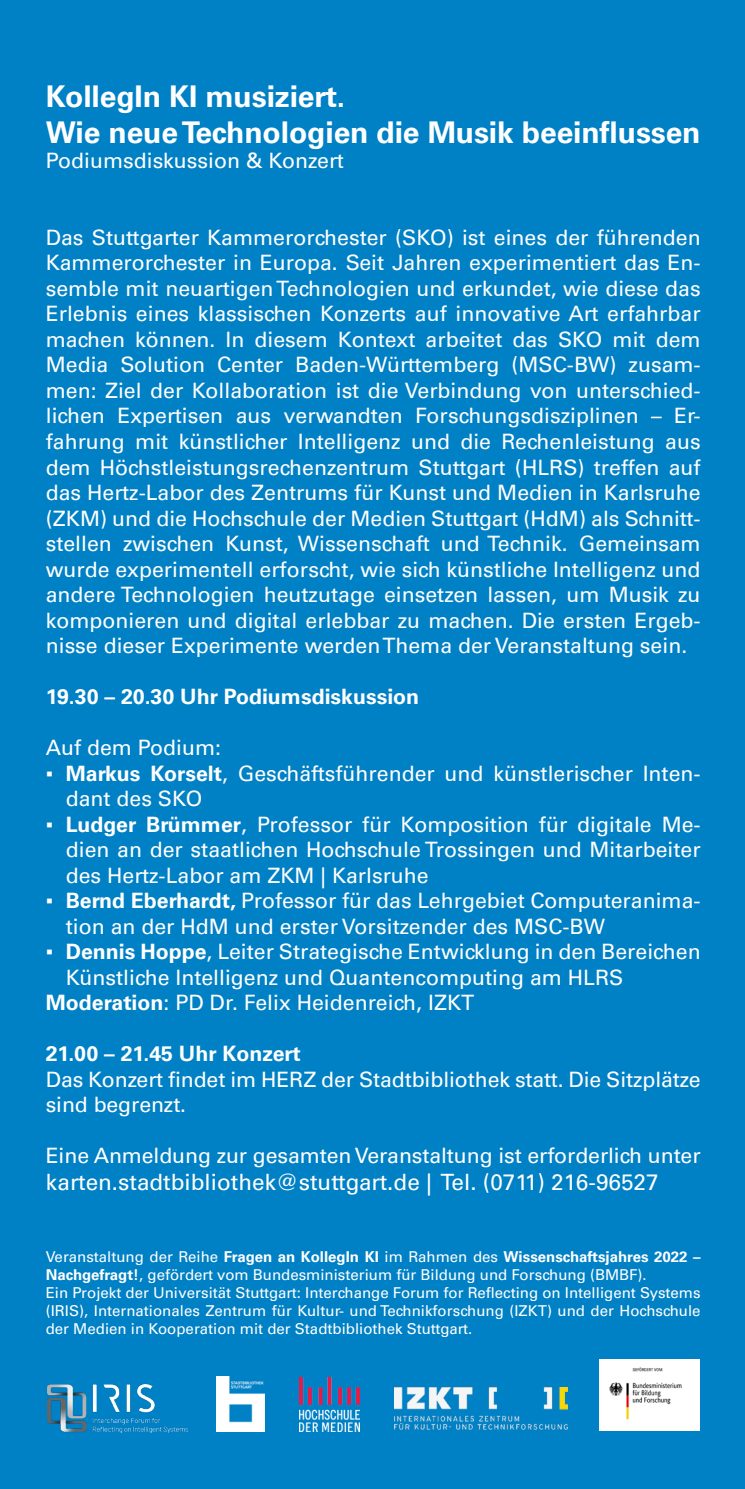
<style>
.page{position:relative;width:745px;height:1489px;background:#fff}
.page>*{position:absolute;margin:0;border:0;box-sizing:border-box;transform-origin:0 0}
.copy{font:700 30px "Univers LT Pro 65";letter-spacing:-.005em;color:#fff}
.Rückseite_Vortrag{font:22.5px "Univers LT Pro 55 Roman";color:#fff}
.Rückseite_Vortrag-2{font:21.25px/25.5px "Univers LT Pro 55 Roman";color:#fff}
.Rückseite_Vortrag-3{font:700 21.25px "Univers LT Pro 65";color:#fff}
.Rückseite_Vortrag-4{font:15px/18px "Univers LT Pro 55 Roman";color:#fff}
.s1{font-family:"Arial"}
.s2{font-family:"Univers LT Pro 65";font-weight:700}
</style>
<div class="page">
<div style="left:0;top:0;width:744px;height:1488px;background:#0080c5"></div>
<img style="left:47px;top:1384px;width:140px;height:47px">
<img style="left:299px;top:1377px;width:60px;height:54px">
<img style="left:216px;top:1376px;width:48px;height:54px">
<img style="left:599px;top:1359px;width:100px;height:71px">
<img style="left:394px;top:1387px;width:173px;height:41px">
<p class="copy" style="left:46px;top:75px;width:301px">KollegIn KI musiziert.</p>
<p class="copy" style="left:46px;top:111px;width:656px">Wie neue Technologien die Musik beeinflussen</p>
<p class="Rückseite_Vortrag-2" style="left:46px;top:147px;width:299px">Podiumsdiskussion &amp; Konzert</p>
<p class="Rückseite_Vortrag-2" style="left:46px;top:224px;width:656px;text-align:justify">Das Stuttgarter Kammerorchester (SKO) ist eines der führenden Kammerorchester in Europa. Seit Jahren experimentiert das En&shy;semble mit neuartigen Technologien und erkundet, wie diese das Erlebnis eines klassischen Konzerts auf innovative Art erfahrbar machen können. In diesem Kontext arbeitet das SKO mit dem Media Solution Center Baden-Württemberg (MSC-BW) zusam&shy;men: Ziel der Kollaboration ist die Verbindung von unterschied&shy;lichen Expertisen aus verwandten Forschungsdisziplinen – Er&shy;fahrung mit künstlicher Intelligenz und die Rechenleistung aus dem Höchstleistungsrechenzentrum Stuttgart (HLRS) treffen auf das Hertz-Labor des Zentrums für Kunst und Medien in Karlsruhe (ZKM) und die Hochschule der Medien Stuttgart (HdM) als Schnitt&shy;stellen zwischen Kunst, Wissenschaft und Technik. Gemeinsam wurde experimentell erforscht, wie sich künstliche Intelligenz und andere Technologien heutzutage einsetzen lassen, um Musik zu komponieren und digital erlebbar zu machen. Die ersten Ergeb&shy;nisse dieser Experimente werden Thema der Veranstaltung sein.</p>
<p class="Rückseite_Vortrag-3" style="left:46px;top:681px;width:375px">19.30 – 20.30 Uhr Podiumsdiskussion</p>
<p class="Rückseite_Vortrag-2" style="left:46px;top:734px;width:177px">Auf dem Podium:</p>
<p class="Rückseite_Vortrag-2" style="left:66px;top:759px;width:636px;text-indent:-20px"><span class="s1">▪</span> <span class="s2">Markus Korselt</span>, Geschäftsführender und künstlerischer Inten&shy;dant des SKO</p>
<p class="Rückseite_Vortrag-2" style="left:66px;top:810px;width:636px;text-align:justify;text-indent:-20px"><span class="s1">▪</span> <span class="s2">Ludger Brümmer</span>, Professor für Komposition für digitale Me&shy;dien an der staatlichen Hochschule Trossingen und Mitarbeiter des Hertz-Labor am ZKM | Karlsruhe</p>
<p class="Rückseite_Vortrag-2" style="left:66px;top:887px;width:636px;text-indent:-20px"><span class="s1">▪</span> <span class="s2">Bernd Eberhardt,</span> Professor für das Lehrgebiet Computeranima&shy;tion an der HdM und erster Vorsitzender des MSC-BW</p>
<p class="Rückseite_Vortrag-2" style="left:66px;top:938px;width:636px;text-indent:-20px"><span class="s1">▪</span> <span class="s2">Dennis Hoppe</span>, Leiter Strategische Entwicklung in den Bereichen<br>Künstliche Intelligenz und Quantencomputing am HLRS</p>
<p class="Rückseite_Vortrag-2" style="left:46px;top:989px;width:429px"><span class="s2">Moderation</span>: PD Dr. Felix Heidenreich, IZKT</p>
<p class="Rückseite_Vortrag-3" style="left:46px;top:1038px;width:256px">21.00 – 21.45 Uhr Konzert</p>
<p class="Rückseite_Vortrag-2" style="left:46px;top:1065px;width:656px">Das Konzert findet im HERZ der Stadtbibliothek statt. Die Sitzplätze sind begrenzt.</p>
<p class="Rückseite_Vortrag-2" style="left:46px;top:1142px;width:656px">Eine Anmeldung zur gesamten Veranstaltung ist erforderlich unter</p>
<p class="Rückseite_Vortrag" style="left:46px;top:1166px;width:614px">karten.stadtbibliothek@stuttgart.de | Tel. (0711) 216-96527</p>
<p class="Rückseite_Vortrag-4" style="left:46px;top:1247px;width:656px">Veranstaltung der Reihe <span class="s2">Fragen an KollegIn KI</span> im Rahmen des <span class="s2">Wissenschaftsjahres 2022 –<br>Nachgefragt!</span>, gefördert vom Bundesministerium für Bildung und Forschung (BMBF).</p>
<p class="Rückseite_Vortrag-4" style="left:46px;top:1283px;width:656px;text-align:justify">Ein Projekt der Universität Stuttgart: Interchange Forum for Reflecting on Intelligent Systems (IRIS), Internationales Zentrum für Kultur- und Technikforschung (IZKT) und der Hochschule der Medien in Kooperation mit der Stadtbibliothek Stuttgart.</p>
</div>
